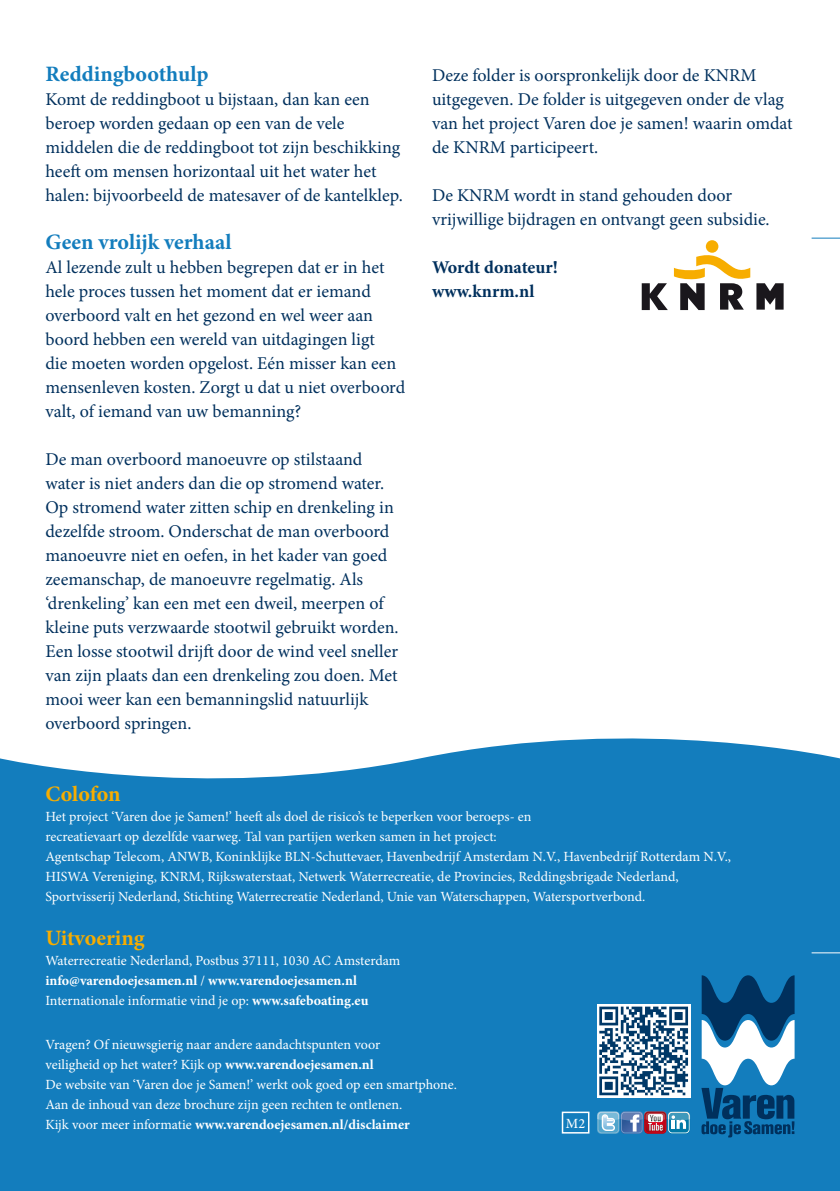
<style>
.page{position:relative;width:840px;height:1191px;background:#fff}
.page>*{position:absolute;margin:0;border:0;box-sizing:border-box;transform-origin:0 0}
.platte_tekst{font:700 22px "Minion Pro";color:#137dbd}
.t1{font:700 22px "Minion Pro";letter-spacing:-.005em;color:#f7ad00}
.platte_tekst-2{font:18px/24px "Minion Pro";color:#00305d}
.platte_tekst-3{font:700 18px "Minion Pro";color:#00305d}
.colofon_tekst{font:14px/20px "Minion Pro";color:#fff}
.colofon_tekst-2{font:700 14px "Minion Pro";color:#fff}
.inspring_4_mm{font:500 14px "Minion Pro";color:#fff}
.s1{font-weight:400}
.s2{font-weight:700}
</style>
<div class="page">
<svg style="left:641px;top:283px;width:26px;height:27px"></svg>
<svg style="left:756px;top:283px;width:27px;height:27px"></svg>
<div style="left:705px;top:240px;width:13px;height:13px;background:#f7ad00;border-radius:50%"></div>
<svg style="left:673px;top:248px;width:76px;height:62px"></svg>
<div style="left:0;top:738px;width:839px;height:453px;background:#137dbd"></div>
<div style="left:596px;top:1004px;width:93px;height:93px;background:linear-gradient(to bottom,#fff,#fff)"></div>
<svg style="left:599px;top:1006px;width:88px;height:89px"></svg>
<svg style="left:596px;top:1111px;width:93px;height:22px;background:#8395b3"></svg>
<div style="left:561px;top:1111px;width:28px;height:22px;border:2px solid #fff"></div>
<svg style="left:701px;top:975px;width:93px;height:162px"></svg>
<svg style="left:811px;top:238px;width:28px;height:1px"></svg>
<svg style="left:811px;top:952px;width:28px;height:1px"></svg>
<p class="platte_tekst" style="left:45px;top:58px;width:165px">Reddingboothulp</p>
<p class="platte_tekst-2" style="left:45px;top:87px;width:358px">Komt de reddingboot u bijstaan, dan kan een beroep worden gedaan op een van de vele middelen die de reddingboot tot zijn beschikking heeft om mensen horizontaal uit het water het halen: bijvoorbeeld de matesaver of de kantelklep.</p>
<p class="platte_tekst" style="left:45px;top:226px;width:187px">Geen vrolijk verhaal</p>
<p class="platte_tekst-2" style="left:45px;top:255px;width:361px">Al lezende zult u hebben begrepen dat er in het hele proces tussen het moment dat er iemand overboord valt en het gezond en wel weer aan boord hebben een wereld van uitdagingen ligt<br>die moeten worden opgelost. Eén misser kan een mensenleven kosten. Zorgt u dat u niet overboord valt, of iemand van uw bemanning?</p>
<p class="platte_tekst-2" style="left:45px;top:447px;width:354px">De man overboord manoeuvre op stilstaand water is niet anders dan die op stromend water.<br>Op stromend water zitten schip en drenkeling in dezelfde stroom. Onderschat de man overboord manoeuvre niet en oefen, in het kader van goed zeemanschap, de manoeuvre regelmatig. Als ‘drenkeling’ kan een met een dweil, meerpen of kleine puts verzwaarde stootwil gebruikt worden.<br>Een losse stootwil drijft door de wind veel sneller van zijn plaats dan een drenkeling zou doen. Met mooi weer kan een bemanningslid natuurlijk overboord springen.</p>
<p class="platte_tekst-2" style="left:432px;top:63px;width:362px">Deze folder is oorspronkelijk door de KNRM uitgegeven. De folder is uitgegeven onder de vlag van het project Varen doe je samen! waarin omdat de KNRM participeert.</p>
<p class="platte_tekst-2" style="left:432px;top:183px;width:339px">De KNRM wordt in stand gehouden door vrijwillige bijdragen en ontvangt geen subsidie.</p>
<p class="platte_tekst-3" style="left:432px;top:254px;width:127px">Wordt donateur!</p>
<p class="platte_tekst-3" style="left:432px;top:278px;width:104px">www.knrm.nl</p>
<p class="t1" style="left:45px;top:778px;width:77px">Colofon</p>
<p class="colofon_tekst" style="left:45px;top:806px;width:687px">Het project ‘Varen doe je Samen!’ heeft als doel de risico’s te beperken voor beroeps- en<br>recreatievaart op dezelfde vaarweg. Tal van partijen werken samen in het project:<br>Agentschap Telecom, ANWB, Koninklijke BLN-Schuttevaer, Havenbedrijf Amsterdam N.V., Havenbedrijf Rotterdam N.V., HISWA Vereniging, KNRM, Rijkswaterstaat, Netwerk Waterrecreatie, de Provincies, Reddingsbrigade Nederland, Sportvisserij Nederland, Stichting Waterrecreatie Nederland, Unie van Waterschappen, Watersportverbond.</p>
<p class="t1" style="left:45px;top:922px;width:101px">Uitvoering</p>
<p class="colofon_tekst" style="left:45px;top:950px;width:356px">Waterrecreatie Nederland, Postbus 37111, 1030 AC Amsterdam</p>
<p class="colofon_tekst-2" style="left:45px;top:970px;width:313px">info@varendoejesamen.nl <span class="s1">/</span> www.varendoejesamen.nl</p>
<p class="colofon_tekst" style="left:45px;top:990px;width:324px">Internationale informatie vind je op: <span class="s2">www.safeboating.eu</span></p>
<p class="colofon_tekst" style="left:45px;top:1034px;width:336px">Vragen? Of nieuwsgierig naar andere aandachtspunten voor veiligheid op het water? Kijk op <span class="s2">www.varendoejesamen.nl</span></p>
<p class="colofon_tekst" style="left:45px;top:1074px;width:413px">De website van ‘Varen doe je Samen!’ werkt ook goed op een smartphone.</p>
<p class="colofon_tekst" style="left:45px;top:1094px;width:365px">Aan de inhoud van deze brochure zijn geen rechten te ontlenen.<br>Kijk voor meer informatie <span class="s2">www.varendoejesamen.nl/disclaimer</span></p>
<p class="inspring_4_mm" style="left:565px;top:1113px;width:21px">M2</p>
</div>
